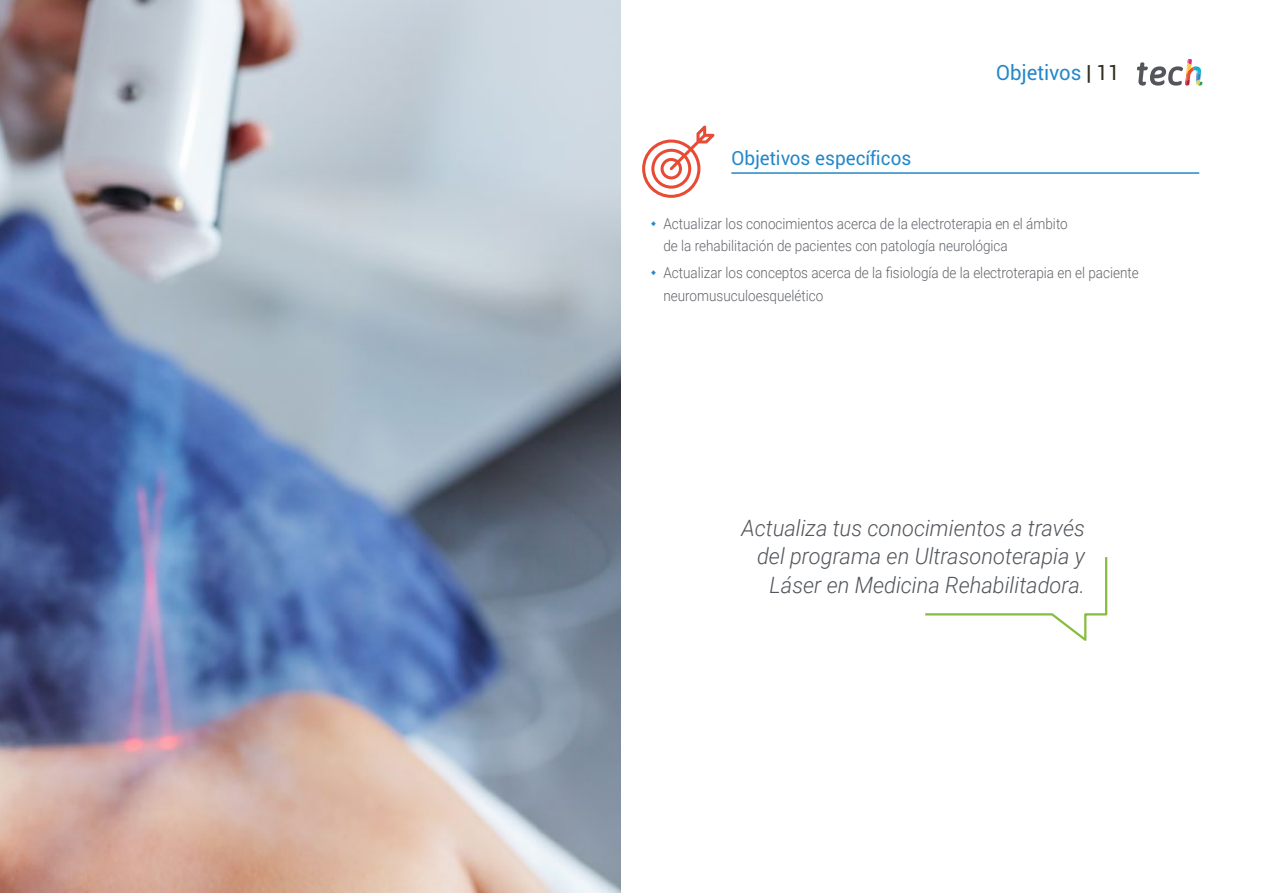
<style>
.page{position:relative;width:1263px;height:893px;background:#fff}
.page>*{position:absolute;margin:0;border:0;box-sizing:border-box;transform-origin:0 0}
.t1{font:italic 300 22.5px/28.5px "Roboto";color:#52555b;text-align:right}
.t2{font:21px "Roboto";color:#2488c9}
.t3{font:19.5px "Roboto";color:#2488c9}
.t4{font:300 15px/22.5px "Roboto";color:#61646a;scale:.9 1}
.s1{color:#312e20}
</style>
<div class="page">
<img style="left:0;top:0;width:621px;height:893px">
<svg style="left:642px;top:125px;width:72px;height:73px"></svg>
<hr style="left:731px;top:173px;width:468px;height:1px;background:#2488c9">
<svg style="left:925px;top:557px;width:183px;height:84px"></svg>
<svg style="left:1137px;top:59px;width:65px;height:27px"></svg>
<h3 class="t3" style="left:731px;top:144px;width:181px">Objetivos específicos</h3>
<h2 class="t2" style="left:996px;top:57px;width:125px">Objetivos <span class="s1">| 11</span></h2>
<p class="t4" style="left:663px;top:212px;width:451px">Actualizar los conocimientos acerca de la electroterapia en el ámbito de la rehabilitación de pacientes con patología neurológica</p>
<p class="t4" style="left:663px;top:261px;width:530px">Actualizar los conceptos acerca de la fisiología de la electroterapia en el paciente neuromusuculoesquelético</p>
<h1 class="t1" style="left:741px;top:513px;width:345px">Actualiza tus conocimientos a través del programa en Ultrasonoterapia y<br>Láser en Medicina Rehabilitadora.</h1>
</div>
